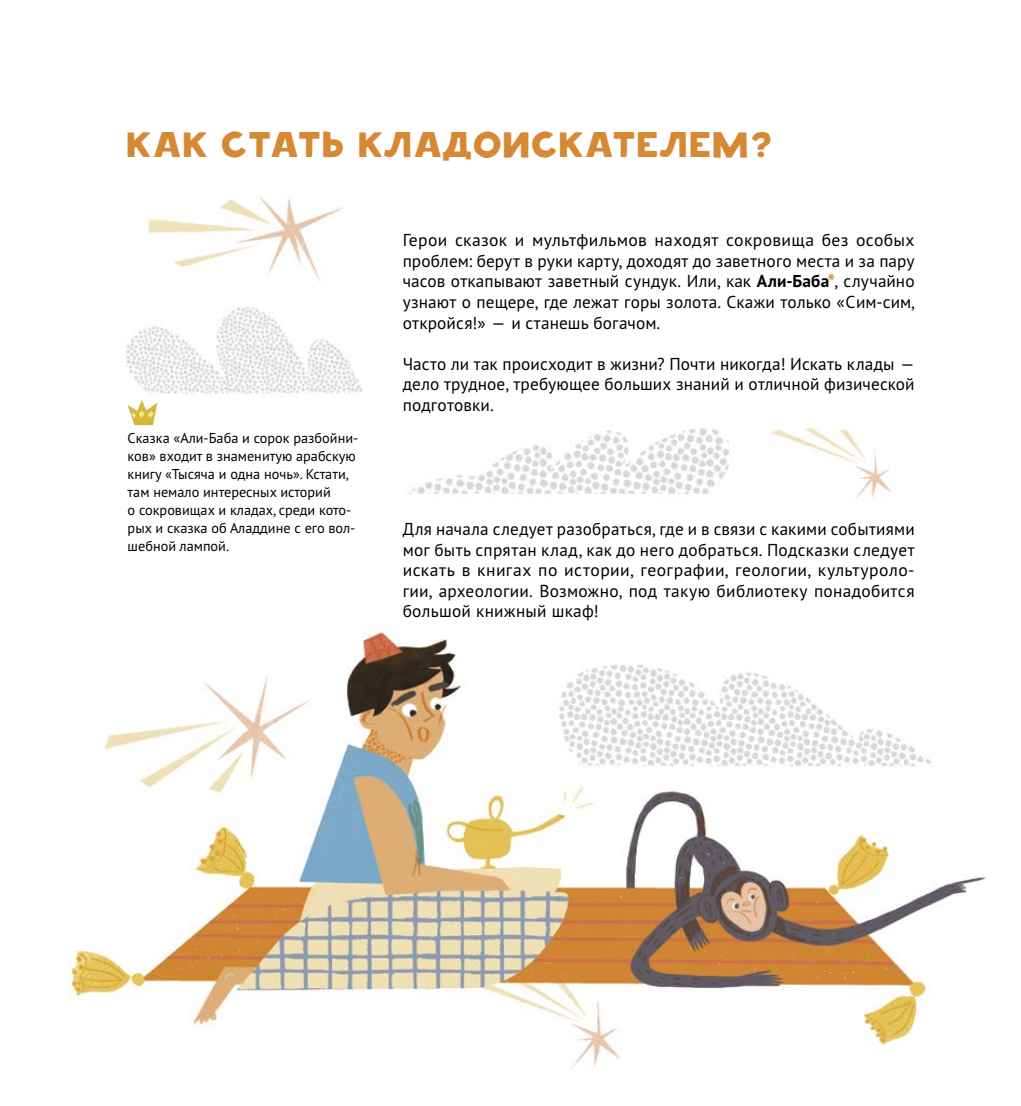
<style>
.page{position:relative;width:1021px;height:1106px;background:#fff}
.page>*{position:absolute;margin:0;border:0;box-sizing:border-box;transform-origin:0 0}
.t1{font:39px "Shadow";color:#d68935}
.t2{font:17.25px/20.7px "PT Sans";letter-spacing:.01em;color:#000;text-align:justify}
.t3{font:14.25px/18px "PT Sans";color:#000}
.s1{font-weight:700}
.s2{font-weight:700;font-size:20.7px;color:#da9a23}
</style>
<div class="page">
<img style="left:69px;top:196px;width:917px;height:872px">
<svg style="left:128px;top:400px;width:29px;height:25px"></svg>
<h1 class="t1" style="left:128px;top:123px;width:647px">Как стать кладоискателем?</h1>
<p class="t3" style="left:128px;top:429px;width:232px">Сказка «Али-Баба и сорок разбойни&shy;ков» входит в знаменитую арабскую книгу «Тысяча и одна ночь». Кстати, там немало интересных историй<br>о сокровищах и кладах, среди кото&shy;рых и сказка об Аладдине с его вол&shy;шебной лампой.</p>
<p class="t2" style="left:403px;top:229px;width:513px">Герои сказок и мультфильмов находят сокровища без особых проблем: берут в руки карту, доходят до заветного места и за пару часов откапывают заветный сундук. Или, как <span class="s1">Али-Баба</span><span class="s2">*</span>, случайно узнают о пещере, где лежат горы золота. Скажи только «Сим-сим, откройся!» — и станешь богачом.</p>
<p class="t2" style="left:403px;top:353px;width:513px">Часто ли так происходит в жизни? Почти никогда! Искать клады — дело трудное, требующее больших знаний и отличной физической подготовки.</p>
<p class="t2" style="left:403px;top:518px;width:513px">Для начала следует разобраться, где и в связи с какими событиями мог быть спрятан клад, как до него добраться. Подсказки следует искать в книгах по истории, географии, геологии, культуроло&shy;гии, археологии. Возможно, под такую библиотеку понадобится большой книжный шкаф!</p>
</div>
